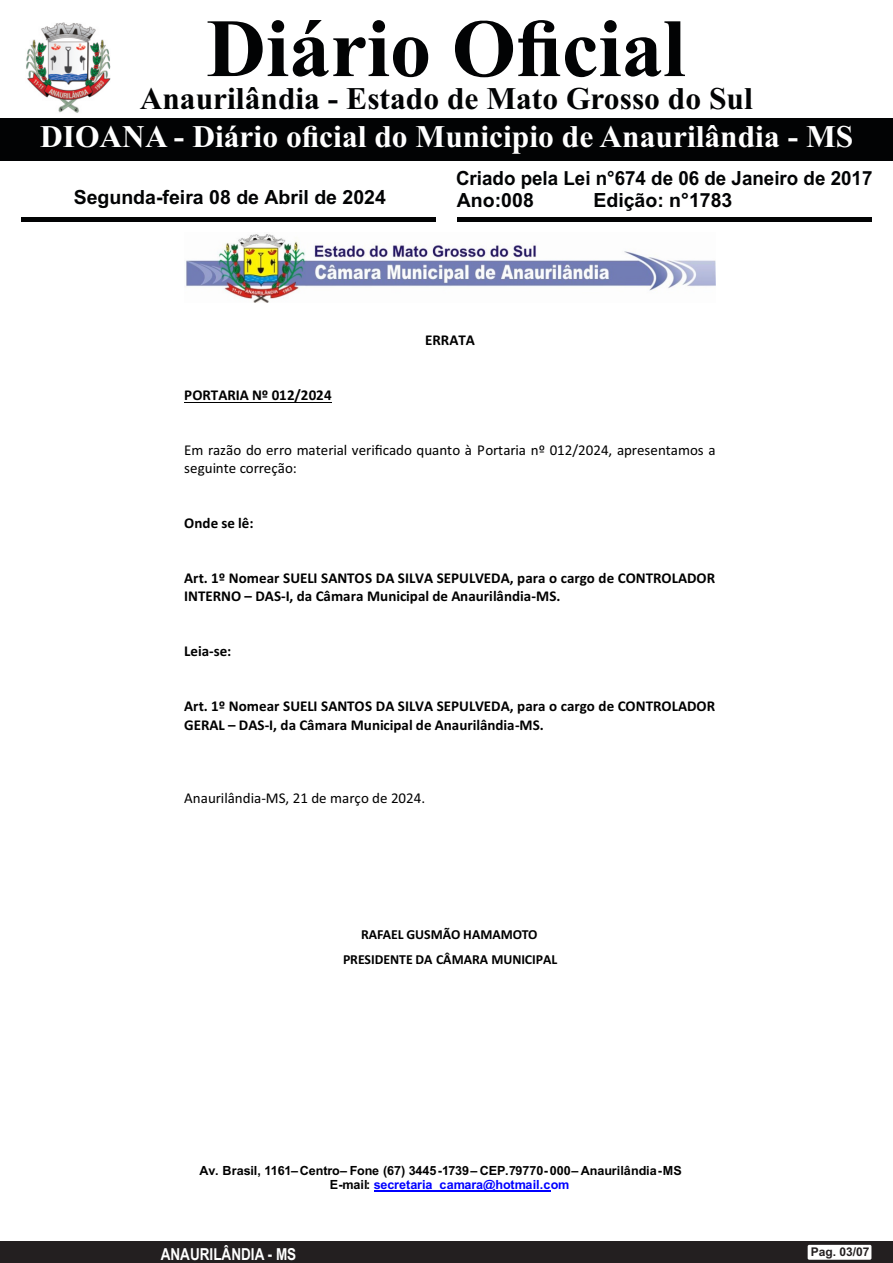
<style>
.page{position:relative;width:893px;height:1263px;background:#fff}
.page>*{position:absolute;margin:0;border:0;box-sizing:border-box;transform-origin:0 0}
.t1{font:700 82.5px "Times New Roman";color:#020304}
.t2{font:700 31.5px "Times New Roman";color:#fff}
.t3{font:700 31.5px "Times New Roman";color:#020304}
.t4{font:700 19.5px "Arial";color:#020304}
.t5{font:700 19.5px "Arial";color:#020304;scale:.96 1}
.t6{font:700 16.5px "Arial Narrow";color:#fff}
.t7{font:700 15px/18.3px "Calibri";color:#000}
.t8{font:15px/18.3px "Calibri";color:#000}
.t9{font:700 13.8px/25.2px "Calibri";color:#000;text-align:center}
.t10{font:700 12.6px/14.4px "Arial";color:#000}
.t11{font:700 12px "Arial";color:#231f20}
.s1{color:#00f}
</style>
<div class="page">
<img style="left:186px;top:234px;width:530px;height:69px">
<hr style="left:184px;top:402px;width:148px;height:1px;background:#000">
<div style="left:0;top:1241px;width:893px;height:22px;background:#231f20"></div>
<div style="left:808px;top:1245px;width:63px;height:15px;background:#fff;border-radius:2px"></div>
<div style="left:0;top:118px;width:893px;height:43px;background:#020304"></div>
<hr style="left:21px;top:218px;width:415px;height:4px;background:#020304">
<hr style="left:457px;top:218px;width:415px;height:4px;background:#020304">
<img style="left:26px;top:23px;width:85px;height:90px">
<hr style="left:374px;top:1191px;width:176px;height:1px;background:#00f">
<h1 class="t1" style="left:206px;top:20px;width:481px">Diário Oficial</h1>
<h2 class="t3" style="left:140px;top:87px;width:615px">Anaurilândia - Estado de Mato Grosso do Sul</h2>
<h2 class="t2" style="left:40px;top:126px;width:815px">DIOANA - Diário oficial do Municipio de Anaurilândia - MS</h2>
<h3 class="t5" style="left:456px;top:171px;width:435px">Criado pela Lei n°674 de 06 de Janeiro de 2017</h3>
<h3 class="t4" style="left:74px;top:189px;width:314px">Segunda-feira 08 de Abril de 2024</h3>
<h3 class="t4" style="left:457px;top:193px;width:78px">Ano:008</h3>
<h3 class="t4" style="left:593px;top:193px;width:140px">Edição: n°1783</h3>
<p class="t7" style="left:184px;top:387px;width:149px">PORTARIA Nº 012/2024</p>
<p class="t7" style="left:425px;top:332px;width:51px">ERRATA</p>
<p class="t8" style="left:184px;top:442px;width:533px">Em razão do erro material verificado quanto à Portaria nº 012/2024, apresentamos a seguinte correção:</p>
<p class="t7" style="left:184px;top:515px;width:71px">Onde se lê:</p>
<p class="t7" style="left:184px;top:570px;width:533px">Art. 1º Nomear SUELI SANTOS DA SILVA SEPULVEDA, para o cargo de CONTROLADOR<br>INTERNO – DAS-I, da Câmara Municipal de Anaurilândia-MS.</p>
<p class="t7" style="left:184px;top:643px;width:49px">Leia-se:</p>
<p class="t7" style="left:184px;top:698px;width:533px">Art. 1º Nomear SUELI SANTOS DA SILVA SEPULVEDA, para o cargo de CONTROLADOR<br>GERAL – DAS-I, da Câmara Municipal de Anaurilândia-MS.</p>
<p class="t8" style="left:184px;top:790px;width:242px">Anaurilândia-MS, 21 de março de 2024.</p>
<p class="t9" style="left:343px;top:923px;width:216px">RAFAEL GUSMÃO HAMAMOTO<br>PRESIDENTE DA CÂMARA MUNICIPAL</p>
<p class="t10" style="left:330px;top:1164px;width:354px;text-indent:-130px">Av. Brasil, 1161 –Centro– Fone (67) 3445-1739– CEP.79770-000– Anaurilândia-MS<br>E-mail: <span class="s1">secretaria_camara@hotmail.com</span></p>
<p class="t6" style="left:161px;top:1241px;width:137px">ANAURILÂNDIA - MS</p>
<p class="t11" style="left:811px;top:1248px;width:60px">Pag. 03/07</p>
</div>
